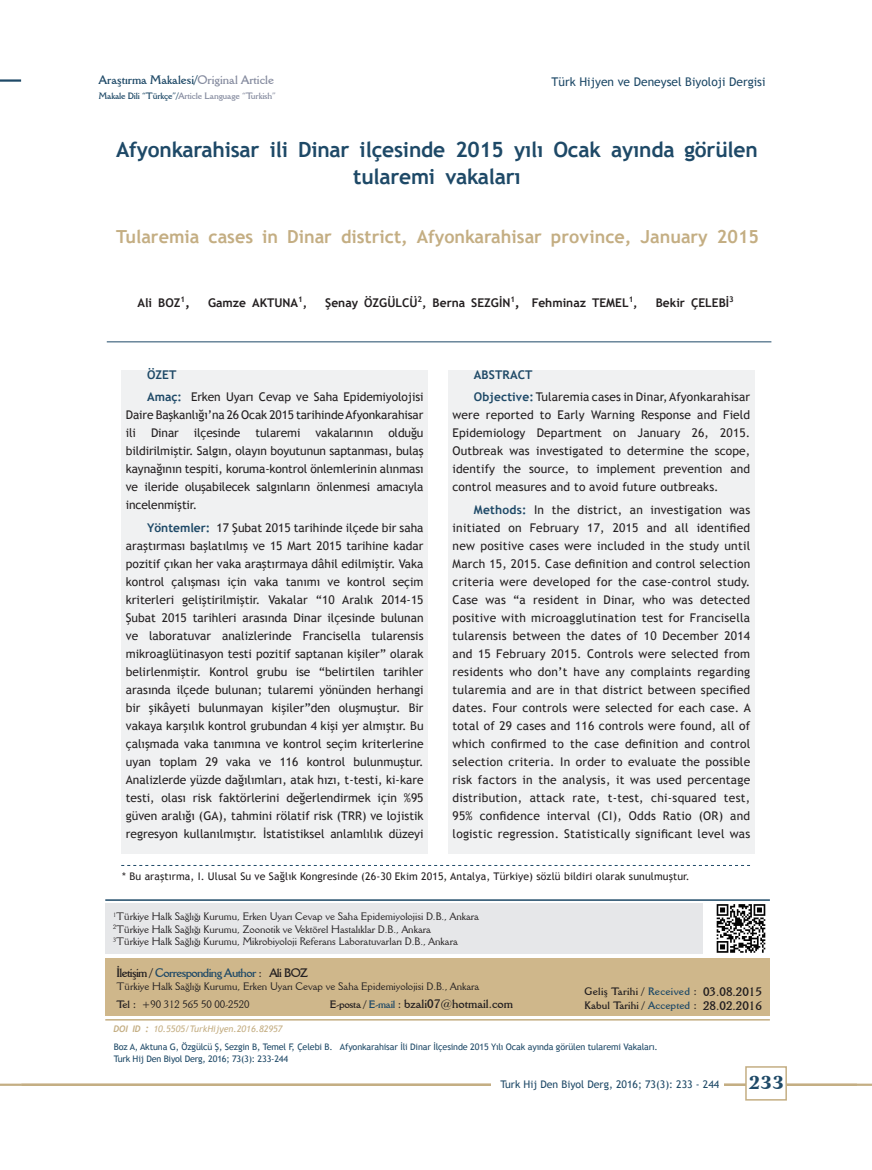
<style>
.page{position:relative;width:872px;height:1170px;background:#fff}
.page>*{position:absolute;margin:0;border:0;box-sizing:border-box;transform-origin:0 0}
.üst_başlık{font:700 21px/27px "Trebuchet MS";letter-spacing:-.01em;color:#1e4967;text-align:center}
.üst_başlık-2{font:700 18px "Trebuchet MS";color:#c4ae83}
.metin{font:900 18px "Arrus BT";color:#1e4967}
.metin-2{font:12px/18px "Trebuchet MS";color:#231f20;text-align:justify}
.metin-3{font:700 12px "Trebuchet MS";color:#231f20}
.yazarlar{font:700 12px "Della Robbia BT";color:#231f20}
.yazarlar-2{font:700 12px "Della Robbia BT";letter-spacing:-.05em;color:#1e4967}
.metin-4{font:12px "Trebuchet MS";color:#1e4967}
.metin-5{font:700 12px "Della Robbia BT";color:#1e4967}
.metin-6{font:700 12px "Trebuchet MS";letter-spacing:.01em;color:#1e4967}
.yazarlar-3{font:10.5px "Della Robbia BT";color:#231f20}
.metin-7{font:10.5px "Trebuchet MS";letter-spacing:.01em;color:#231f20}
.metin-8{font:10.5px "Trebuchet MS";color:#1e4967}
.yazarlar-4{font:700 10.5px "Della Robbia BT";letter-spacing:.03em;color:#231f20}
.yazarlar-5{font:700 10.5px "Della Robbia BT";letter-spacing:.01em;color:#231f20}
.metin-9{font:9px "Trebuchet MS";letter-spacing:-.015em;color:#1e4967}
.metin-10{font:700 9px "Della Robbia BT";letter-spacing:-.015em;color:#858b9f}
.metin-11{font:italic 9px "Trebuchet MS";color:#c4ae83}
.s1{color:#858b9f}
.s2{color:#1e4967}
.s3{font-size:13.5px}
.s4{font-weight:700;color:#1e4967}
.s5{color:#231f20}
.s6{font-weight:700}
.s7{font-weight:700;font-size:12px}
.s8{font-size:10.5px}
.s9{font-size:10.5px;color:#1e4967}
.s10{font-family:"Trebuchet";font-weight:700}
.s11{font-family:"Trebuchet";font-weight:700;font-size:10.5px}
.s12{font-size:12px}
</style>
<div class="page">
<hr style="left:21px;top:1083px;width:851px;height:2px;background:#c4ae83">
<hr style="left:0;top:1083px;width:21px;height:2px;background:#c4ae83">
<hr style="left:0;top:79px;width:21px;height:3px;background:#1e4967">
<div style="left:491px;top:1070px;width:233px;height:28px;background:#fff"></div>
<div style="left:745px;top:1066px;width:42px;height:34px;background:#fff;border:2px solid #c4ae83"></div>
<div style="left:448px;top:370px;width:306px;height:483px;background:#f0f1f2"></div>
<div style="left:122px;top:370px;width:306px;height:483px;background:#f0f1f2"></div>
<hr style="left:107px;top:341px;width:664px;height:1px;background:#1e4967">
<div style="left:105px;top:903px;width:598px;height:51px;background:#e6e7e9"></div>
<hr style="left:105px;top:1018px;width:665px;height:2px;background:#c4ae83">
<hr style="left:105px;top:899px;width:665px;height:1px;background:#1e4967">
<div style="left:105px;top:958px;width:665px;height:57px;background:#cfb78b"></div>
<svg style="left:121px;top:865px;width:629px;height:1px"></svg>
<img style="left:716px;top:904px;width:50px;height:49px">
<p class="metin-5" style="left:99px;top:73px;width:176px">Araştırma Makalesi/<span class="s1">Original Article</span></p>
<p class="metin-10" style="left:99px;top:90px;width:178px"><span class="s2">Makale Dili “Türkçe”/</span>Article Language “Turkish”</p>
<p class="metin-4" style="left:551px;top:75px;width:215px">Türk Hijyen ve Deneysel Biyoloji Dergisi</p>
<p class="üst_başlık" style="left:116px;top:136px;width:643px">Afyonkarahisar ili Dinar ilçesinde 2015 yılı Ocak ayında görülen tularemi vakaları</p>
<p class="üst_başlık-2" style="left:116px;top:225px;width:644px">Tularemia cases in Dinar district, Afyonkarahisar province, January 2015</p>
<p class="metin-3" style="left:137px;top:295px;width:54px">Ali BOZ<sup>1</sup><span class="s3">,</span></p>
<p class="metin-3" style="left:208px;top:295px;width:101px">Gamze AKTUNA<sup>1</sup>,</p>
<p class="metin-3" style="left:325px;top:295px;width:314px">Şenay ÖZGÜLCÜ<sup>2</sup>, Berna SEZGİN<sup>1</sup><span class="s3">,</span> Fehminaz TEMEL<sup>1</sup>,</p>
<p class="metin-3" style="left:655px;top:295px;width:80px">Bekir ÇELEBİ<sup>3</sup></p>
<p class="metin-6" style="left:147px;top:367px;width:31px">ÖZET</p>
<p class="metin-2" style="left:126px;top:388px;width:299px;text-indent:21px"><span class="s4">Amaç:</span> Erken Uyarı Cevap ve Saha Epidemiyolojisi Daire Başkanlığı’na 26 Ocak 2015 tarihinde Afyonkarahisar ili</p>
<p class="metin-2" style="left:126px;top:424px;width:299px;text-indent:262px">olduğu bildirilmiştir. Salgın, olayın boyutunun saptanması, bulaş kaynağının tespiti, koruma-kontrol önlemlerinin alınması ve ileride oluşabilecek salgınların önlenmesi amacıyla incelenmiştir.</p>
<p class="metin-2" style="left:126px;top:518px;width:299px;text-indent:21px"><span class="s4">Yöntemler:</span> 17 Şubat 2015 tarihinde ilçede bir saha araştırması başlatılmış ve 15 Mart 2015 tarihine kadar pozitif çıkan her vaka araştırmaya dâhil edilmiştir. Vaka kontrol çalışması için vaka tanımı ve kontrol seçim kriterleri geliştirilmiştir. Vakalar “10 Aralık 2014-15<br>Şubat 2015 tarihleri arasında Dinar ilçesinde bulunan ve laboratuvar analizlerinde Francisella tularensis mikroaglütinasyon testi pozitif saptanan kişiler” olarak belirlenmiştir. Kontrol grubu ise “belirtilen tarihler arasında ilçede bulunan; tularemi yönünden herhangi bir şikâyeti bulunmayan kişiler”den oluşmuştur. Bir vakaya karşılık kontrol grubundan 4 kişi yer almıştır. Bu çalışmada vaka tanımına ve kontrol seçim kriterlerine uyan toplam 29 vaka ve 116 kontrol bulunmuştur.<br>Analizlerde yüzde dağılımları, atak hızı, t-testi, ki-kare testi, olası risk faktörlerini değerlendirmek için %95 güven aralığı (GA), tahmini rölatif risk (TRR) ve lojistik regresyon kullanılmıştır. İstatistiksel anlamlılık düzeyi</p>
<p class="metin-2" style="left:151px;top:424px;width:29px">Dinar</p>
<p class="metin-2" style="left:194px;top:424px;width:48px">ilçesinde</p>
<p class="metin-2" style="left:255px;top:424px;width:46px">tularemi</p>
<p class="metin-2" style="left:315px;top:424px;width:59px">vakalarının</p>
<p class="metin-6" style="left:474px;top:367px;width:60px">ABSTRACT</p>
<p class="metin-2" style="left:452px;top:388px;width:299px;text-indent:21px"><span class="s4">Objective:</span> Tularemia cases in Dinar, Afyonkarahisar were reported to Early Warning Response and Field Epidemiology Department on January 26, 2015.<br>Outbreak was investigated to determine the scope, identify the source, to implement prevention and control measures and to avoid future outbreaks.</p>
<p class="metin-2" style="left:452px;top:500px;width:300px;text-indent:21px"><span class="s4">Methods:</span> In the district, an investigation was initiated on February 17, 2015 and all identified new positive cases were included in the study until March 15, 2015. Case definition and control selection criteria were developed for the case-control study.<br>Case was “a resident in Dinar, who was detected positive with microagglutination test for Francisella tularensis between the dates of 10 December 2014 and 15 February 2015. Controls were selected from residents who don’t have any complaints regarding tularemia and are in that district between specified dates. Four controls were selected for each case. A total of 29 cases and 116 controls were found, all of which confirmed to the case definition and control selection criteria. In order to evaluate the possible risk factors in the analysis, it was used percentage distribution, attack rate, t-test, chi-squared test, 95% confidence interval (CI), Odds Ratio (OR) and logistic regression. Statistically significant level was</p>
<p class="metin-7" style="left:122px;top:869px;width:569px">* Bu araştırma, I. Ulusal Su ve Sağlık Kongresinde (26-30 Ekim 2015, Antalya, Türkiye) sözlü bildiri olarak sunulmuştur.</p>
<p class="yazarlar-3" style="left:113px;top:910px;width:367px"><sup>1</sup>Türkiye Halk Sağlığı Kurumu, Erken Uyarı Cevap ve Saha Epidemiyolojisi D.B., Ankara</p>
<p class="yazarlar-3" style="left:113px;top:922px;width:319px"><sup>2</sup>Türkiye Halk Sağlığı Kurumu, Zoonotik ve Vektörel Hastalıklar D.B., Ankara</p>
<p class="yazarlar-3" style="left:113px;top:935px;width:346px"><sup>3</sup>Türkiye Halk Sağlığı Kurumu, Mikrobiyoloji Referans Laboratuvarları D.B., Ankara</p>
<p class="yazarlar-2" style="left:117px;top:965px;width:193px"><span class="s5">İletişim /</span> Corresponding Author <span class="s5">: Ali BOZ</span></p>
<p class="yazarlar-3" style="left:117px;top:979px;width:364px">Türkiye Halk Sağlığı Kurumu, Erken Uyarı Cevap ve Saha Epidemiyolojisi D.B., Ankara</p>
<p class="yazarlar-3" style="left:117px;top:997px;width:135px"><span class="s6">Tel</span> <span class="s7">:</span> +90 312 565 50 00-2520</p>
<p class="yazarlar" style="left:330px;top:996px;width:185px"><span class="s8">E-posta /</span> <span class="s9">E-mail</span> : bzali07@hotmail.com</p>
<p class="metin-11" style="left:113px;top:1023px;width:171px"><span class="s10">DOI ID</span> <span class="s11">:</span> 10.5505/TurkHijyen.2016.82957</p>
<p class="yazarlar" style="left:703px;top:983px;width:60px">03.08.2015</p>
<p class="yazarlar" style="left:703px;top:998px;width:60px">28.02.2016</p>
<p class="yazarlar-4" style="left:584px;top:984px;width:114px">Geliş Tarihi / <span class="s2">Received</span> <span class="s12">:</span></p>
<p class="yazarlar-5" style="left:584px;top:998px;width:114px">Kabul Tarihi / <span class="s2">Accepted</span> <span class="s12">:</span></p>
<p class="metin-9" style="left:114px;top:1041px;width:545px">Boz A, Aktuna G, Özgülcü Ş, Sezgin B, Temel F, Çelebi B. Afyonkarahisar İli Dinar İlçesinde 2015 Yılı Ocak ayında görülen tularemi Vakaları.</p>
<p class="metin-9" style="left:114px;top:1053px;width:176px">Turk Hij Den Biyol Derg, 2016; 73(3): 233-244</p>
<p class="metin-8" style="left:500px;top:1077px;width:220px">Turk Hij Den Biyol Derg, 2016; 73(3): 233 - 244</p>
<p class="metin" style="left:748px;top:1070px;width:37px">233</p>
</div>
